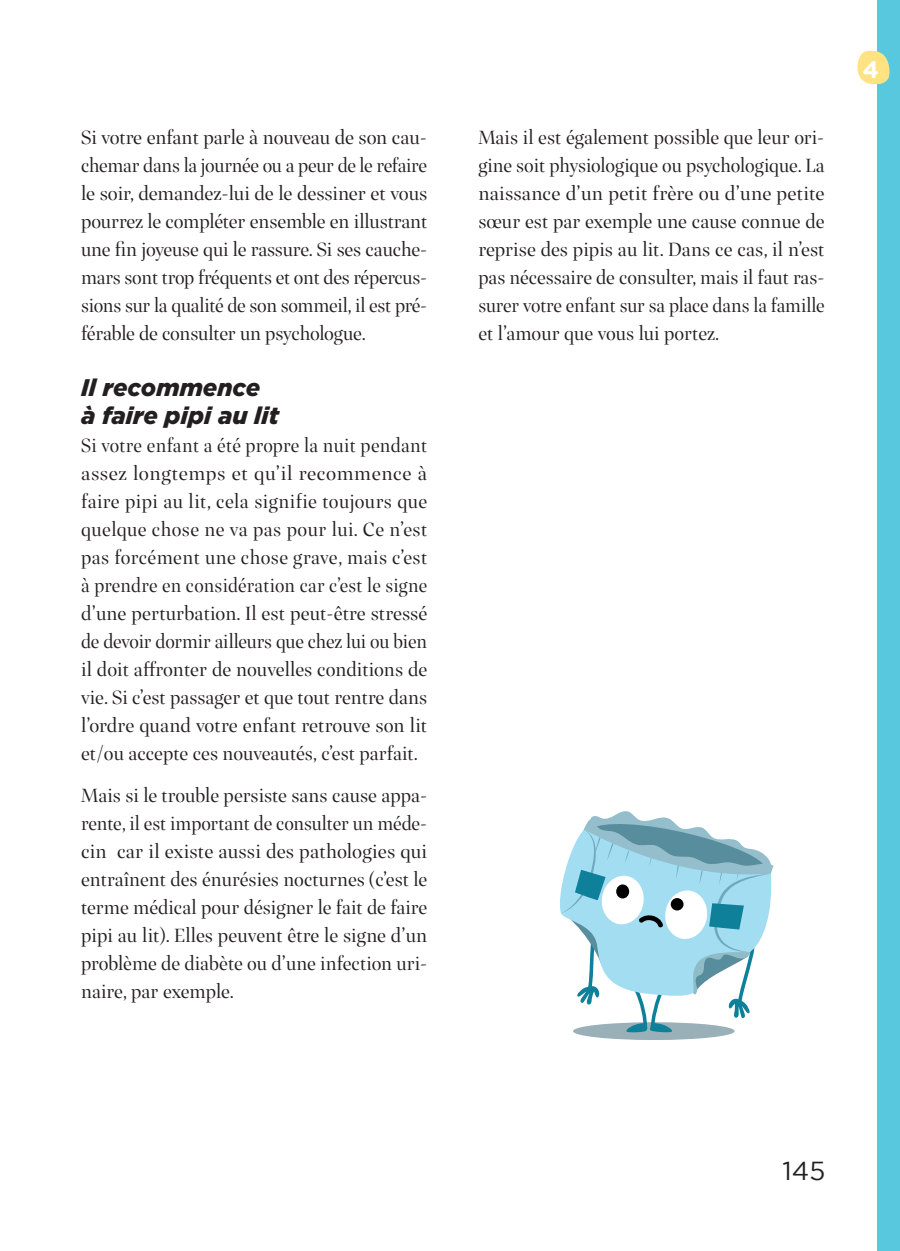
<style>
.page{position:relative;width:900px;height:1251px;background:#fff}
.page>*{position:absolute;margin:0;border:0;box-sizing:border-box;transform-origin:0 0}
.t1{font:26px "Gotham";color:#231f20}
.t2{font:italic 900 24px/28px "Gotham";color:#231f20}
.t3{font:700 24px "Gotham";color:#fff}
.t4{font:20px/28px "Inka A Display";letter-spacing:-.005em;color:#231f20;text-align:justify}
</style>
<div class="page">
<div style="left:877px;top:304px;width:22px;height:556px;background:#57c8dd"></div>
<div style="left:877px;top:0;width:22px;height:347px;background:#57c8dd"></div>
<div style="left:877px;top:860px;width:22px;height:391px;background:#57c8dd"></div>
<svg style="left:857px;top:51px;width:32px;height:34px"></svg>
<div style="left:572px;top:1022px;width:162px;height:18px;background:#99b0b8;border-radius:50%"></div>
<svg style="left:560px;top:811px;width:213px;height:222px"></svg>
<p class="t4" style="left:81px;top:123px;width:348px">Si votre enfant parle à nouveau de son cau&shy;chemar dans la journée ou a peur de le refaire le soir, demandez-lui de le dessiner et vous pourrez le compléter ensemble en illustrant une fin joyeuse qui le rassure. Si ses cauche&shy;mars sont trop fréquents et ont des répercus&shy;sions sur la qualité de son sommeil, il est pré&shy;férable de consulter un psychologue.</p>
<p class="t2" style="left:81px;top:373px;width:199px">Il recommence à faire pipi au lit</p>
<p class="t4" style="left:81px;top:431px;width:347px">Si votre enfant a été propre la nuit pendant assez longtemps et qu’il recommence à faire pipi au lit, cela signifie toujours que quelque chose ne va pas pour lui. Ce n’est pas forcément une chose grave, mais c’est à prendre en considération car c’est le signe d’une perturbation. Il est peut-être stressé de devoir dormir ailleurs que chez lui ou bien il doit affronter de nouvelles conditions de vie. Si c’est passager et que tout rentre dans l’ordre quand votre enfant retrouve son lit et/ou accepte ces nouveautés, c’est parfait.</p>
<p class="t4" style="left:81px;top:781px;width:347px">Mais si le trouble persiste sans cause appa&shy;rente, il est important de consulter un méde&shy;cin car il existe aussi des pathologies qui entraînent des énurésies nocturnes (c’est le terme médical pour désigner le fait de faire pipi au lit). Elles peuvent être le signe d’un problème de diabète ou d’une infection uri&shy;naire, par exemple.</p>
<p class="t4" style="left:478px;top:123px;width:347px">Mais il est également possible que leur ori&shy;gine soit physiologique ou psychologique. La naissance d’un petit frère ou d’une petite sœur est par exemple une cause connue de reprise des pipis au lit. Dans ce cas, il n’est pas nécessaire de consulter, mais il faut ras&shy;surer votre enfant sur sa place dans la famille et l’amour que vous lui portez.</p>
<p class="t3" style="left:862px;top:55px;width:18px">4</p>
<h1 class="t1" style="left:782px;top:1156px;width:44px">145</h1>
</div>
